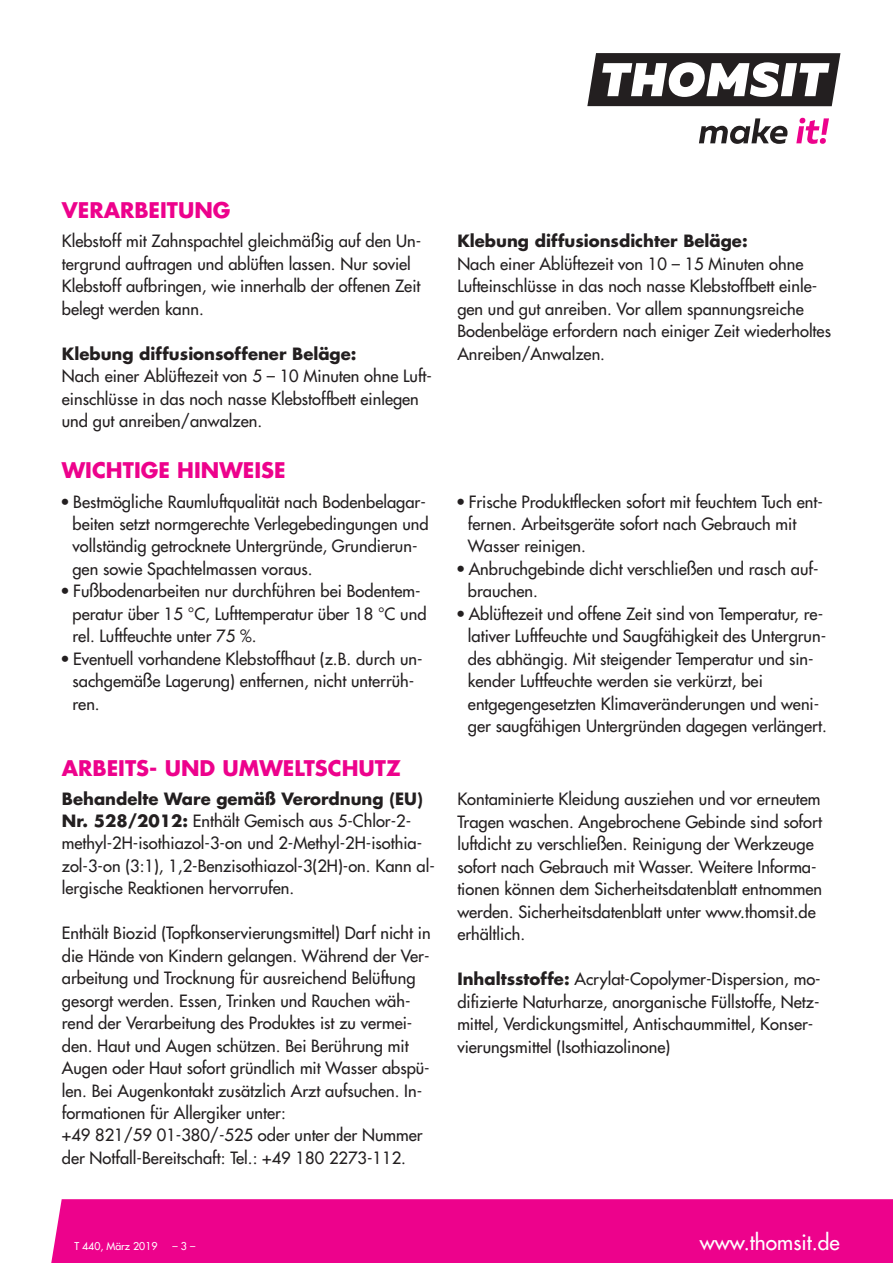
<style>
.page{position:relative;width:893px;height:1263px;background:#fff}
.page>*{position:absolute;margin:0;border:0;box-sizing:border-box;transform-origin:0 0}
.t1{font:700 21px "Futura";color:#ed028c}
.t2{font:21px "Futura";color:#fff}
.t3{font:16.5px/22.5px "Futura";color:#231f20}
.t4{font:700 16.5px "Futura";color:#231f20}
.t5{font:10.5px "Futura";color:#fff}
.s1{font-stretch:condensed}
.s2{font-weight:700}
</style>
<div class="page">
<svg style="left:587px;top:53px;width:253px;height:53px"></svg>
<svg style="left:699px;top:118px;width:89px;height:26px"></svg>
<svg style="left:796px;top:118px;width:33px;height:26px"></svg>
<div style="left:51px;top:1199px;width:842px;height:64px;background:#ed028c"></div>
<p class="t1" style="left:62px;top:200px;width:170px">VERARBEITUNG</p>
<p class="t3" style="left:62px;top:231px;width:361px">Klebstoff mit Zahnspachtel gleichmäßig auf den Un&shy;tergrund auftragen und ablüften lassen. Nur soviel Klebstoff aufbringen, wie innerhalb der offenen Zeit belegt werden kann.</p>
<p class="t4" style="left:62px;top:346px;width:296px">Klebung diffusionsoffener Beläge:</p>
<p class="t3" style="left:62px;top:366px;width:372px">Nach einer Ablüftezeit von 5 – 10 Minuten ohne Luft&shy;einschlüsse in das noch nasse Klebstoffbett einlegen und gut anreiben/anwalzen.</p>
<p class="t1" style="left:62px;top:461px;width:225px">WICHTIGE HINWEISE</p>
<p class="t3" style="left:72px;top:491px;width:358px;text-indent:-11px"><span class="s1">•</span> Bestmögliche Raumluftqualität nach Bodenbelagar&shy;beiten setzt normgerechte Verlegebedingungen und vollständig getrocknete Untergründe, Grundierun&shy;gen sowie Spachtelmassen voraus.</p>
<p class="t3" style="left:72px;top:581px;width:356px;text-indent:-11px"><span class="s1">•</span> Fußbodenarbeiten nur durchführen bei Bodentem&shy;peratur über 15 °C, Lufttemperatur über 18 °C und rel. Luftfeuchte unter 75 %.</p>
<p class="t3" style="left:72px;top:649px;width:352px;text-indent:-11px"><span class="s1">•</span> Eventuell vorhandene Klebstoffhaut (z.B. durch un&shy;sachgemäße Lagerung) entfernen, nicht unterrüh&shy;ren.</p>
<p class="t1" style="left:62px;top:758px;width:341px">ARBEITS- UND UMWELTSCHUTZ</p>
<p class="t3" style="left:62px;top:788px;width:374px"><span class="s2">Behandelte Ware gemäß Verordnung (EU)<br>Nr. 528/2012:</span> Enthält Gemisch aus 5-Chlor-2- methyl-2H-isothiazol-3-on und 2-Methyl-2H-isothia&shy;zol-3-on (3:1), 1,2-Benzisothiazol-3(2H)-on. Kann al&shy;lergische Reaktionen hervorrufen.</p>
<p class="t3" style="left:62px;top:923px;width:370px">Enthält Biozid (Topfkonservierungsmittel) Darf nicht in die Hände von Kindern gelangen. Während der Ver&shy;arbeitung und Trocknung für ausreichend Belüftung gesorgt werden. Essen, Trinken und Rauchen wäh&shy;rend der Verarbeitung des Produktes ist zu vermei&shy;den. Haut und Augen schützen. Bei Berührung mit Augen oder Haut sofort gründlich mit Wasser abspü&shy;len. Bei Augenkontakt zusätzlich Arzt aufsuchen. In&shy;formationen für Allergiker unter:<br>+49 821/59 01-380/-525 oder unter der Nummer der Notfall-Bereitschaft: Tel.: +49 180 2273-112.</p>
<p class="t4" style="left:457px;top:233px;width:292px">Klebung diffusionsdichter Beläge:</p>
<p class="t3" style="left:457px;top:253px;width:375px">Nach einer Ablüftezeit von 10 – 15 Minuten ohne Lufteinschlüsse in das noch nasse Klebstoffbett einle&shy;gen und gut anreiben. Vor allem spannungsreiche Bodenbeläge erfordern nach einiger Zeit wiederholtes Anreiben/Anwalzen.</p>
<p class="t3" style="left:468px;top:491px;width:356px;text-indent:-11px"><span class="s1">•</span> Frische Produktflecken sofort mit feuchtem Tuch ent&shy;fernen. Arbeitsgeräte sofort nach Gebrauch mit<br>Wasser reinigen.</p>
<p class="t3" style="left:468px;top:559px;width:352px;text-indent:-11px"><span class="s1">•</span> Anbruchgebinde dicht verschließen und rasch auf&shy;brauchen.</p>
<p class="t3" style="left:468px;top:604px;width:361px;text-indent:-11px"><span class="s1">•</span> Ablüftezeit und offene Zeit sind von Temperatur, re&shy;lativer Luftfeuchte und Saugfähigkeit des Untergrun&shy;des abhängig. Mit steigender Temperatur und sin&shy;kender Luftfeuchte werden sie verkürzt, bei entgegengesetzten Klimaveränderungen und weni&shy;ger saugfähigen Untergründen dagegen verlängert.</p>
<p class="t3" style="left:457px;top:789px;width:366px">Kontaminierte Kleidung ausziehen und vor erneutem Tragen waschen. Angebrochene Gebinde sind sofort luftdicht zu verschließen. Reinigung der Werkzeuge sofort nach Gebrauch mit Wasser. Weitere Informa&shy;tionen können dem Sicherheitsdatenblatt entnommen werden. Sicherheitsdatenblatt unter www.thomsit.de erhältlich.</p>
<p class="t3" style="left:457px;top:969px;width:365px"><span class="s2">Inhaltsstoffe:</span> Acrylat-Copolymer-Dispersion, mo&shy;difizierte Naturharze, anorganische Füllstoffe, Netz&shy;mittel, Verdickungsmittel, Antischaummittel, Konser&shy;vierungsmittel (Isothiazolinone)</p>
<p class="t5" style="left:74px;top:1241px;width:85px">T 440, März 2019</p>
<p class="t5" style="left:173px;top:1241px;width:24px">–3–</p>
<p class="t2" style="left:700px;top:1232px;width:141px">www.thomsit.de</p>
</div>
